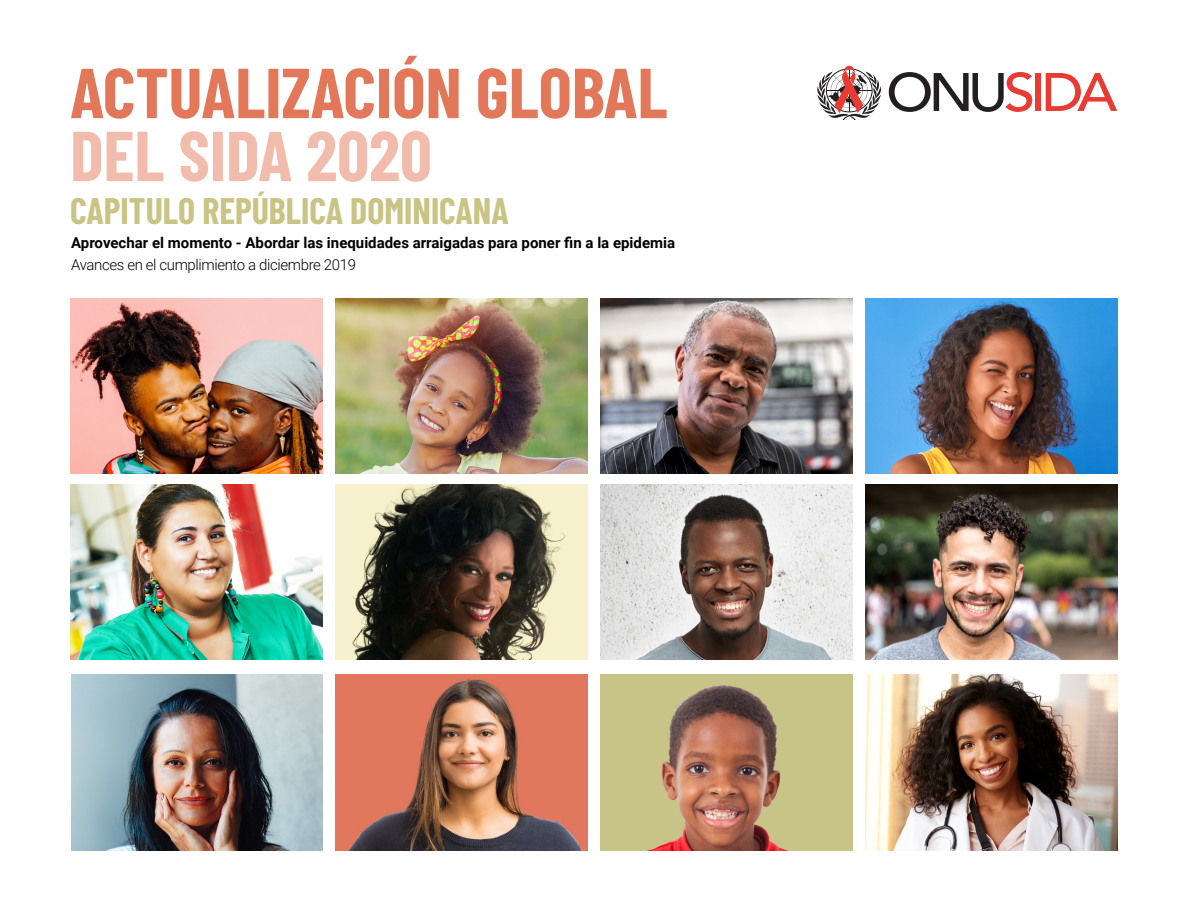
<style>
.page{position:relative;width:1188px;height:918px;background:#fff}
.page>*{position:absolute;margin:0;border:0;box-sizing:border-box;transform-origin:0 0}
.t1{font:700 70.5px/63px "Barlow Condensed";color:#e37759}
.t2{font:700 36px "Barlow Condensed";color:#c9c484}
.t3{font:700 15px "Roboto";color:#000}
.t4{font:300 15px "Roboto";letter-spacing:-.025em;color:#000}
.s1{color:#f2bcad}
</style>
<div class="page">
<img style="left:601px;top:675px;width:251px;height:175px">
<img style="left:336px;top:298px;width:251px;height:175px">
<img style="left:865px;top:675px;width:252px;height:175px">
<img style="left:71px;top:675px;width:252px;height:175px">
<img style="left:71px;top:298px;width:252px;height:175px">
<img style="left:865px;top:298px;width:252px;height:175px">
<img style="left:865px;top:485px;width:252px;height:175px">
<img style="left:601px;top:298px;width:251px;height:175px">
<img style="left:336px;top:675px;width:251px;height:175px">
<img style="left:71px;top:484px;width:252px;height:176px">
<img style="left:336px;top:484px;width:251px;height:176px">
<svg style="left:817px;top:66px;width:64px;height:54px"></svg>
<svg style="left:889px;top:72px;width:143px;height:40px"></svg>
<div style="left:1036px;top:73px;width:5px;height:38px;background:#e73b33"></div>
<svg style="left:1046px;top:73px;width:71px;height:38px"></svg>
<img style="left:601px;top:484px;width:251px;height:176px">
<p class="t1" style="left:70px;top:57px;width:599px">ACTUALIZACIÓN GLOBAL<br><span class="s1">DEL SIDA 2020</span></p>
<p class="t2" style="left:70px;top:186px;width:440px">CAPITULO REPÚBLICA DOMINICANA</p>
<p class="t3" style="left:71px;top:233px;width:605px">Aprovechar el momento - Abordar las inequidades arraigadas para poner fin a la epidemia</p>
<p class="t4" style="left:71px;top:254px;width:286px">Avances en el cumplimiento a diciembre 2019</p>
</div>
